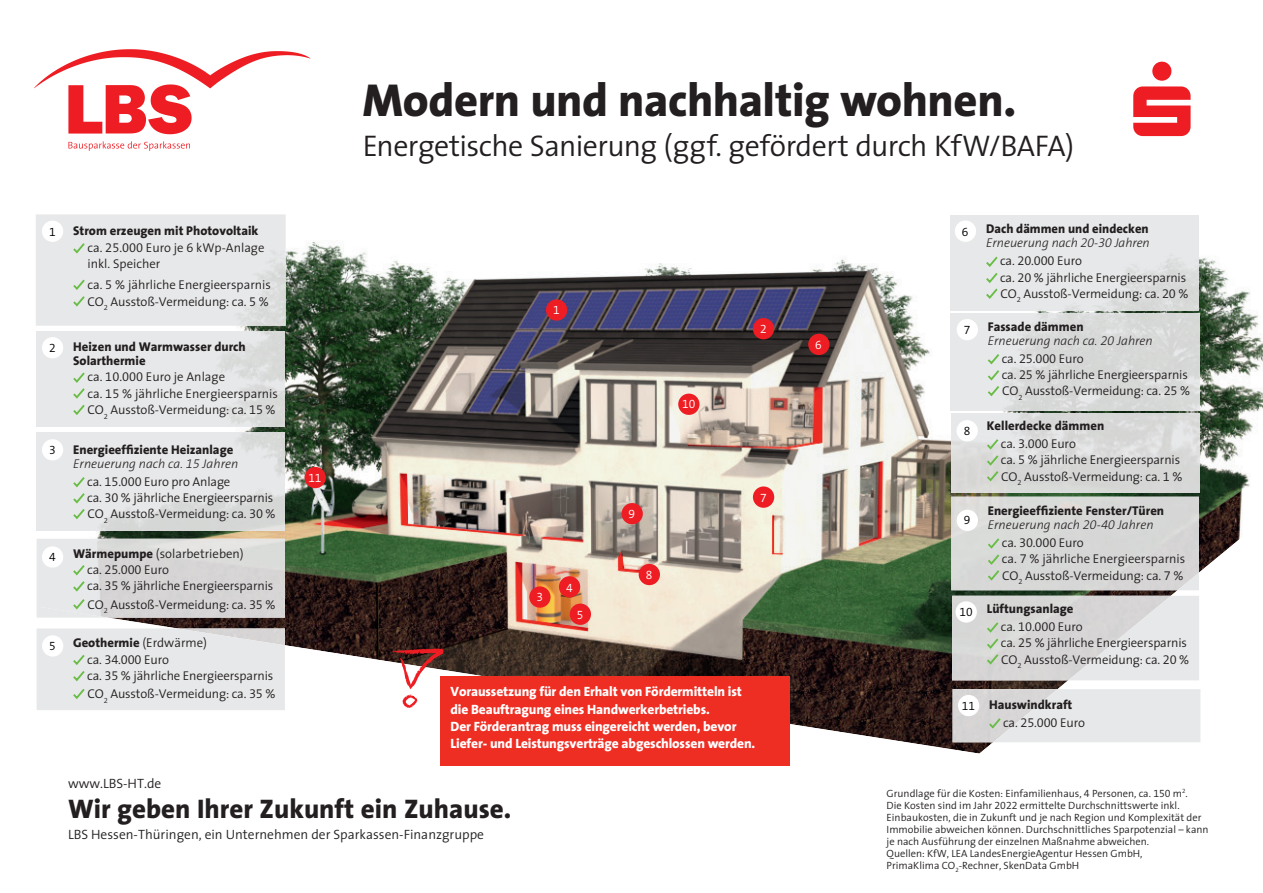
<style>
.page{position:relative;width:1263px;height:893px;background:#fff}
.page>*{position:absolute;margin:0;border:0;box-sizing:border-box;transform-origin:0 0}
.t1{font:800 46.5px "LBS Thesis";letter-spacing:-.01em;color:#231f20}
.t2{font:300 30px "LBS Thesis";letter-spacing:-.02em;color:#231f20}
.t3{font:800 27px "LBS Thesis";color:#231f20}
.t4{font:800 13.5px/17.2px "LBS Thesis";letter-spacing:-.01em;color:#fff}
.t5{font:300 13.5px "LBS Thesis";color:#231f20}
.t6{font:300 12.75px/16.4px "LBS Thesis";letter-spacing:-.01em;color:#231f20}
.t7{font:800 12.75px/14.1px "LBS Thesis";color:#231f20}
.t8{font:italic 300 12.75px "LBS Thesis";color:#231f20}
.t9{font:300 12px "LBS Thesis";color:#fff}
.t10{font:300 12px "LBS Thesis";color:#000002}
.t11{font:300 10.5px/12px "LBS Thesis";color:#231f20}
.s1{font-weight:800}
</style>
<div class="page">
<img style="left:36px;top:215px;width:1227px;height:317px">
<svg style="left:36px;top:532px;width:1206px;height:234px"></svg>
<div style="left:36px;top:214px;width:250px;height:112px;background:#e7e8e9"></div>
<svg style="left:1133px;top:62px;width:57px;height:74px"></svg>
<svg style="left:34px;top:49px;width:277px;height:102px"></svg>
<div style="left:546px;top:299px;width:21px;height:22px;background:#ee1d23;border-radius:50%"></div>
<div style="left:529px;top:586px;width:22px;height:22px;background:#ee1d23;border-radius:50%"></div>
<div style="left:639px;top:564px;width:21px;height:21px;background:#ee1d23;border-radius:50%"></div>
<div style="left:808px;top:334px;width:21px;height:21px;background:#ee1d23;border-radius:50%"></div>
<div style="left:621px;top:503px;width:22px;height:21px;background:#ee1d23;border-radius:50%"></div>
<div style="left:42px;top:221px;width:21px;height:21px;background:#fff;border-radius:50%"></div>
<svg style="left:71px;top:241px;width:16px;height:14px"></svg>
<svg style="left:71px;top:278px;width:16px;height:30px"></svg>
<img style="left:37px;top:332px;width:248px;height:94px">
<div style="left:42px;top:337px;width:21px;height:21px;background:#fff;border-radius:50%"></div>
<img style="left:37px;top:432px;width:248px;height:99px">
<div style="left:42px;top:439px;width:21px;height:21px;background:#fff;border-radius:50%"></div>
<img style="left:950px;top:215px;width:248px;height:95px">
<div style="left:955px;top:221px;width:21px;height:21px;background:#fff;border-radius:50%"></div>
<img style="left:950px;top:314px;width:249px;height:96px">
<div style="left:957px;top:319px;width:21px;height:21px;background:#fff;border-radius:50%"></div>
<svg style="left:71px;top:475px;width:16px;height:46px"></svg>
<img style="left:951px;top:414px;width:248px;height:78px">
<div style="left:956px;top:420px;width:22px;height:21px;background:#fff;border-radius:50%"></div>
<svg style="left:985px;top:437px;width:15px;height:46px"></svg>
<img style="left:37px;top:539px;width:248px;height:79px">
<div style="left:42px;top:546px;width:21px;height:22px;background:#fff;border-radius:50%"></div>
<div style="left:951px;top:497px;width:248px;height:93px;background:#d7d8d6"></div>
<svg style="left:1177px;top:573px;width:22px;height:17px"></svg>
<div style="left:957px;top:510px;width:21px;height:21px;background:#fff;border-radius:50%"></div>
<svg style="left:984px;top:255px;width:15px;height:45px"></svg>
<div style="left:952px;top:596px;width:116px;height:84px;background:#d7d6d5"></div>
<svg style="left:1068px;top:596px;width:131px;height:84px;background:#e0e0e0"></svg>
<div style="left:955px;top:601px;width:22px;height:22px;background:#fff;border-radius:50%"></div>
<div style="left:952px;top:689px;width:35px;height:53px;background:#d6d4d4"></div>
<div style="left:958px;top:695px;width:21px;height:21px;background:#fff;border-radius:50%"></div>
<svg style="left:986px;top:352px;width:15px;height:46px"></svg>
<svg style="left:71px;top:370px;width:16px;height:47px"></svg>
<svg style="left:986px;top:536px;width:15px;height:46px"></svg>
<svg style="left:37px;top:563px;width:71px;height:55px;background:#e2e5e3"></svg>
<svg style="left:985px;top:620px;width:15px;height:46px"></svg>
<svg style="left:37px;top:628px;width:248px;height:82px;background:#e6e7e7"></svg>
<svg style="left:987px;top:689px;width:213px;height:53px;background:#e3e4e5"></svg>
<div style="left:753px;top:486px;width:21px;height:22px;background:#ee1d23;border-radius:50%"></div>
<div style="left:753px;top:318px;width:21px;height:21px;background:#ee1d23;border-radius:50%"></div>
<div style="left:570px;top:604px;width:21px;height:21px;background:#ee1d23;border-radius:50%"></div>
<div style="left:559px;top:576px;width:21px;height:21px;background:#ee1d23;border-radius:50%"></div>
<div style="left:678px;top:394px;width:21px;height:21px;background:#ee1d23;border-radius:50%"></div>
<div style="left:305px;top:467px;width:21px;height:21px;background:#ee1d23;border-radius:50%"></div>
<div style="left:440px;top:676px;width:350px;height:89px;background:#ee2e23"></div>
<svg style="left:391px;top:648px;width:52px;height:60px"></svg>
<h1 class="t1" style="left:362px;top:61px;width:655px">Modern und nachhaltig wohnen.</h1>
<h2 class="t2" style="left:363px;top:121px;width:713px">Energetische Sanierung (ggf. gefördert durch KfW/BAFA)</h2>
<p class="t7" style="left:986px;top:221px;width:164px">Dach dämmen und eindecken</p>
<p class="t8" style="left:986px;top:232px;width:165px">Erneuerung nach 20-30 Jahren</p>
<p class="t6" style="left:1000px;top:253px;width:190px">ca. 20.000 Euro<br>ca. 20 % jährliche Energieersparnis<br>CO<sub>2</sub> Ausstoß-Vermeidung: ca. 20 %</p>
<p class="t10" style="left:49px;top:222px;width:8px">1</p>
<p class="t7" style="left:73px;top:224px;width:187px">Strom erzeugen mit Photovoltaik</p>
<p class="t6" style="left:88px;top:239px;width:178px">ca. 25.000 Euro je 6 kWp-Anlage inkl. Speicher</p>
<p class="t6" style="left:88px;top:276px;width:185px">ca. 5 % jährliche Energieersparnis<br>CO<sub>2</sub> Ausstoß-Vermeidung: ca. 5 %</p>
<p class="t10" style="left:49px;top:338px;width:8px">2</p>
<p class="t10" style="left:962px;top:222px;width:8px">6</p>
<p class="t9" style="left:553px;top:300px;width:8px">1</p>
<p class="t7" style="left:988px;top:319px;width:97px">Fassade dämmen</p>
<p class="t8" style="left:988px;top:330px;width:167px">Erneuerung nach ca. 20 Jahren</p>
<p class="t6" style="left:1002px;top:350px;width:190px">ca. 25.000 Euro<br>ca. 25 % jährliche Energieersparnis<br>CO<sub>2</sub> Ausstoß-Vermeidung: ca. 25 %</p>
<p class="t9" style="left:760px;top:319px;width:8px">2</p>
<p class="t10" style="left:964px;top:320px;width:8px">7</p>
<p class="t9" style="left:815px;top:335px;width:8px">6</p>
<p class="t7" style="left:73px;top:339px;width:174px">Heizen und Warmwasser durch<br>Solarthermie</p>
<p class="t6" style="left:88px;top:368px;width:192px">ca. 10.000 Euro je Anlage<br>ca. 15 % jährliche Energieersparnis<br>CO<sub>2</sub> Ausstoß-Vermeidung: ca. 15 %</p>
<p class="t9" style="left:682px;top:394px;width:15px">10</p>
<p class="t7" style="left:987px;top:418px;width:119px">Kellerdecke dämmen</p>
<p class="t6" style="left:1001px;top:435px;width:183px">ca. 3.000 Euro<br>ca. 5 % jährliche Energieersparnis<br>CO<sub>2</sub> Ausstoß-Vermeidung: ca. 1 %</p>
<p class="t10" style="left:964px;top:421px;width:8px">8</p>
<p class="t7" style="left:73px;top:442px;width:162px">Energieeffiziente Heizanlage</p>
<p class="t8" style="left:73px;top:453px;width:167px">Erneuerung nach ca. 15 Jahren</p>
<p class="t6" style="left:87px;top:473px;width:190px">ca. 15.000 Euro pro Anlage<br>ca. 30 % jährliche Energieersparnis<br>CO<sub>2</sub> Ausstoß-Vermeidung: ca. 30 %</p>
<p class="t10" style="left:49px;top:440px;width:8px">3</p>
<p class="t9" style="left:308px;top:468px;width:15px">11</p>
<p class="t9" style="left:760px;top:488px;width:8px">7</p>
<p class="t7" style="left:988px;top:503px;width:178px">Energieeffiziente Fenster/Türen</p>
<p class="t8" style="left:988px;top:514px;width:167px">Erneuerung nach 20-40 Jahren</p>
<p class="t6" style="left:1002px;top:534px;width:185px">ca. 30.000 Euro<br>ca. 7 % jährliche Energieersparnis<br>CO<sub>2</sub> Ausstoß-Vermeidung: ca. 7 %</p>
<p class="t9" style="left:629px;top:504px;width:8px">9</p>
<p class="t10" style="left:964px;top:510px;width:8px">9</p>
<p class="t6" style="left:87px;top:545px;width:188px;text-indent:-14px"><span class="s1">Wärmepumpe</span> (solarbetrieben)<br>ca. 25.000 Euro<br>ca. 35 % jährliche Energieersparnis</p>
<p class="t6" style="left:87px;top:596px;width:190px">CO<sub>2</sub> Ausstoß-Vermeidung: ca. 35 %</p>
<p class="t7" style="left:987px;top:601px;width:88px">Lüftungsanlage</p>
<p class="t6" style="left:1001px;top:618px;width:190px">ca. 10.000 Euro<br>ca. 25 % jährliche Energieersparnis<br>CO<sub>2</sub> Ausstoß-Vermeidung: ca. 20 %</p>
<p class="t10" style="left:49px;top:547px;width:8px">4</p>
<p class="t9" style="left:646px;top:565px;width:8px">8</p>
<p class="t9" style="left:566px;top:578px;width:8px">4</p>
<p class="t9" style="left:537px;top:587px;width:8px">3</p>
<p class="t10" style="left:959px;top:602px;width:15px">10</p>
<p class="t9" style="left:577px;top:605px;width:8px">5</p>
<p class="t6" style="left:87px;top:635px;width:188px;text-indent:-14px"><span class="s1">Geothermie</span> (Erdwärme)<br>ca. 34.000 Euro<br>ca. 35 % jährliche Energieersparnis</p>
<p class="t6" style="left:87px;top:685px;width:190px">CO<sub>2</sub> Ausstoß-Vermeidung: ca. 35 %</p>
<p class="t10" style="left:49px;top:636px;width:8px">5</p>
<p class="t4" style="left:451px;top:683px;width:306px">Voraussetzung für den Erhalt von Fördermitteln ist die Beauftragung eines Handwerkerbetriebs.<br>Der Förderantrag muss eingereicht werden, bevor Liefer- und Leistungsverträge abgeschlossen werden.</p>
<p class="t7" style="left:989px;top:697px;width:85px">Hauswindkraft</p>
<p class="t6" style="left:1003px;top:714px;width:83px">ca. 25.000 Euro</p>
<p class="t10" style="left:962px;top:696px;width:15px">11</p>
<p class="t5" style="left:68px;top:772px;width:95px">www.LBS-HT.de</p>
<h3 class="t3" style="left:68px;top:786px;width:445px">Wir geben Ihrer Zukunft ein Zuhause.</h3>
<p class="t5" style="left:68px;top:823px;width:418px">LBS Hessen-Thüringen, ein Unternehmen der Sparkassen-Finanzgruppe</p>
<p class="t11" style="left:887px;top:787px;width:323px">Grundlage für die Kosten: Einfamilienhaus, 4 Personen, ca. 150 m<sup>2</sup>.<br>Die Kosten sind im Jahr 2022 ermittelte Durchschnittswerte inkl.<br>Einbaukosten, die in Zukunft und je nach Region und Komplexität der Immobilie abweichen können. Durchschnittliches Sparpotenzial – kann je nach Ausführung der einzelnen Maßnahme abweichen.<br>Quellen: KfW, LEA LandesEnergieAgentur Hessen GmbH,<br>PrimaKlima CO<sub>2</sub>-Rechner, SkenData GmbH</p>
</div>
